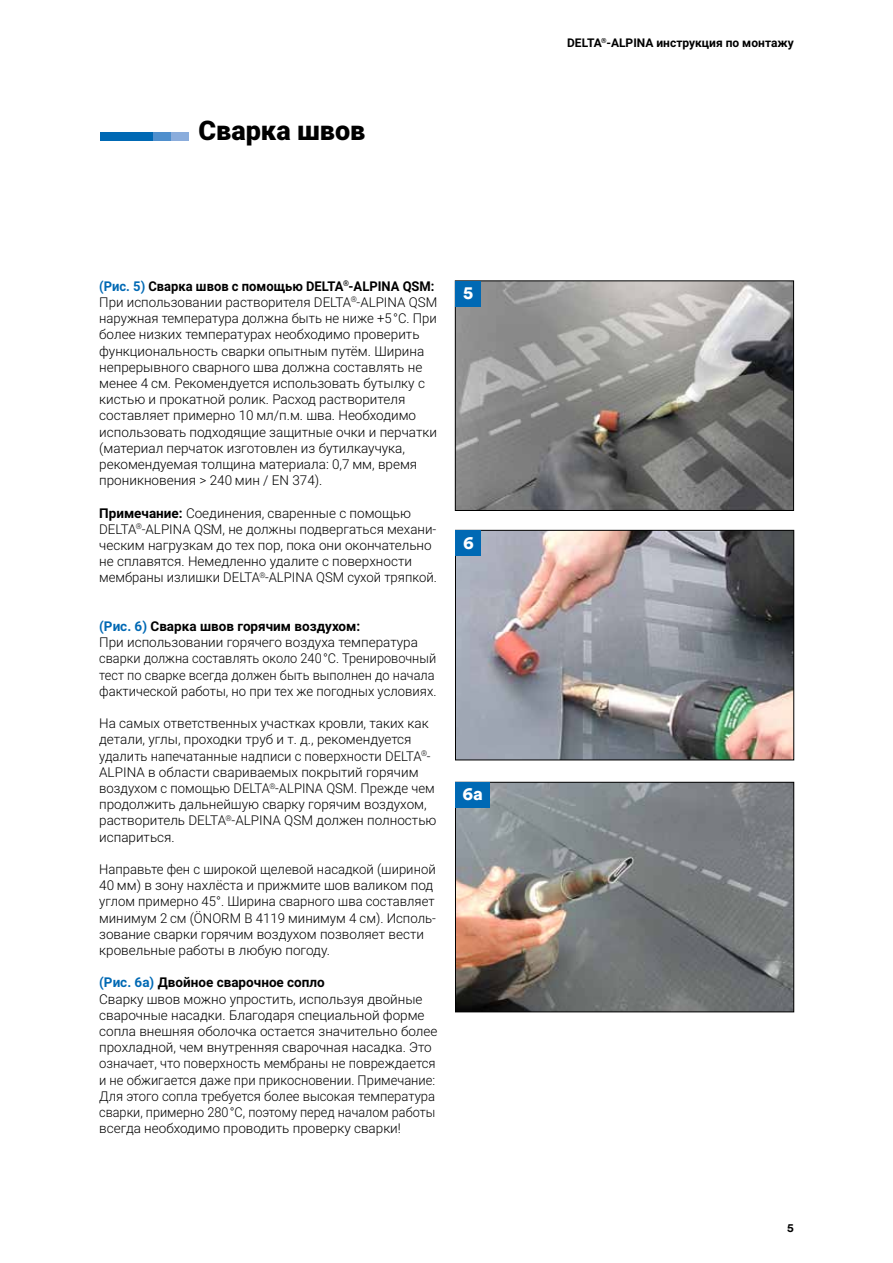
<style>
.page{position:relative;width:893px;height:1263px;background:#fff}
.page>*{position:absolute;margin:0;border:0;box-sizing:border-box;transform-origin:0 0}
.t1{font:900 27px "Roboto";color:#000}
.t2{font:900 18px "Circular XX";color:#fff}
.t3{font:300 13.5px/16.2px "Roboto";color:#000}
.t4{font:700 12px "Roboto";color:#000}
.t5{font:700 12px "Circular XX";color:#000}
.s1{font-weight:700;color:#0069b4}
.s2{font-weight:700}
</style>
<div class="page">
<img style="left:457px;top:532px;width:335px;height:226px">
<div style="left:455px;top:530px;width:339px;height:230px;border:1px solid #000"></div>
<img style="left:457px;top:283px;width:335px;height:226px">
<div style="left:455px;top:281px;width:339px;height:230px;border:1px solid #000"></div>
<img style="left:457px;top:784px;width:335px;height:226px">
<div style="left:455px;top:782px;width:339px;height:230px;border:1px solid #000"></div>
<div style="left:456px;top:782px;width:34px;height:26px;background:#0069b4"></div>
<div style="left:100px;top:132px;width:53px;height:8px;background:#0069b4"></div>
<div style="left:153px;top:132px;width:18px;height:8px;background:#4f8fcd"></div>
<div style="left:171px;top:132px;width:17px;height:8px;background:#8baddc"></div>
<div style="left:455px;top:281px;width:26px;height:26px;background:#0069b4"></div>
<div style="left:456px;top:530px;width:25px;height:26px;background:#0069b4"></div>
<h1 class="t1" style="left:198px;top:112px;width:169px">Cварка швов</h1>
<p class="t3" style="left:99px;top:277px;width:340px"><span class="s1">(Рис. 5)</span> <span class="s2">Сварка швов с помощью DELTA</span><sup>®</sup><span class="s2">-ALPINA QSM:<br></span>При использовании растворителя DELTA<sup>®</sup>-ALPINA QSM наружная температура должна быть не ниже +5 °C. При более низких температурах необходимо проверить функциональность сварки опытным путём. Ширина непрерывного сварного шва должна составлять не менее 4 см. Рекомендуется использовать бутылку с кистью и прокатной ролик. Расход растворителя составляет примерно 10 мл/п.м. шва. Необходимо использовать подходящие защитные очки и перчатки (материал перчаток изготовлен из бутилкаучука, рекомендуемая толщина материала: 0,7 мм, время проникновения &gt; 240 мин / EN 374).</p>
<p class="t3" style="left:99px;top:504px;width:339px"><span class="s2">Примечание:</span> Соединения, сваренные с помощью DELTA<sup>®</sup>-ALPINA QSM, не должны подвергаться механи&shy;ческим нагрузкам до тех пор, пока они окончательно не сплавятся. Немедленно удалите с поверхности мембраны излишки DELTA<sup>®</sup>-ALPINA QSM сухой тряпкой.</p>
<p class="t3" style="left:99px;top:618px;width:339px"><span class="s1">(Рис. 6)</span> <span class="s2">Сварка швов горячим воздухом:<br></span>При использовании горячего воздуха температура сварки должна составлять около 240 °C. Тренировочный тест по сварке всегда должен быть выполнен до начала фактической работы, но при тех же погодных условиях.</p>
<p class="t3" style="left:99px;top:715px;width:339px">На самых ответственных участках кровли, таких как детали, углы, проходки труб и т. д., рекомендуется удалить напечатанные надписи с поверхности DELTA<sup>®</sup>- ALPINA в области свариваемых покрытий горячим воздухом с помощью DELTA<sup>®</sup>-ALPINA QSM. Прежде чем продолжить дальнейшую сварку горячим воздухом, растворитель DELTA<sup>®</sup>-ALPINA QSM должен полностью испариться.</p>
<p class="t3" style="left:99px;top:861px;width:338px">Направьте фен с широкой щелевой насадкой (шириной 40 мм) в зону нахлёста и прижмите шов валиком под углом примерно 45°. Ширина сварного шва составляет минимум 2 см (ÖNORM B 4119 минимум 4 см). Исполь&shy;зование сварки горячим воздухом позволяет вести кровельные работы в любую погоду.</p>
<p class="t3" style="left:99px;top:974px;width:340px"><span class="s1">(Рис. 6a)</span> <span class="s2">Двойное сварочное сопло<br></span>Сварку швов можно упростить, используя двойные сварочные насадки. Благодаря специальной форме сопла внешняя оболочка остается значительно более прохладной, чем внутренняя сварочная насадка. Это означает, что поверхность мембраны не повреждается и не обжигается даже при прикосновении. Примечание:<br>Для этого сопла требуется более высокая температура сварки, примерно 280 °C, поэтому перед началом работы всегда необходимо проводить проверку сварки!</p>
<h2 class="t2" style="left:463px;top:280px;width:12px">5</h2>
<h2 class="t2" style="left:463px;top:530px;width:12px">6</h2>
<h2 class="t2" style="left:462px;top:781px;width:22px">6a</h2>
<p class="t4" style="left:567px;top:34px;width:228px">DELTA<sup>®</sup>-ALPINA инструкция по монтажу</p>
<p class="t5" style="left:787px;top:1219px;width:8px">5</p>
</div>
